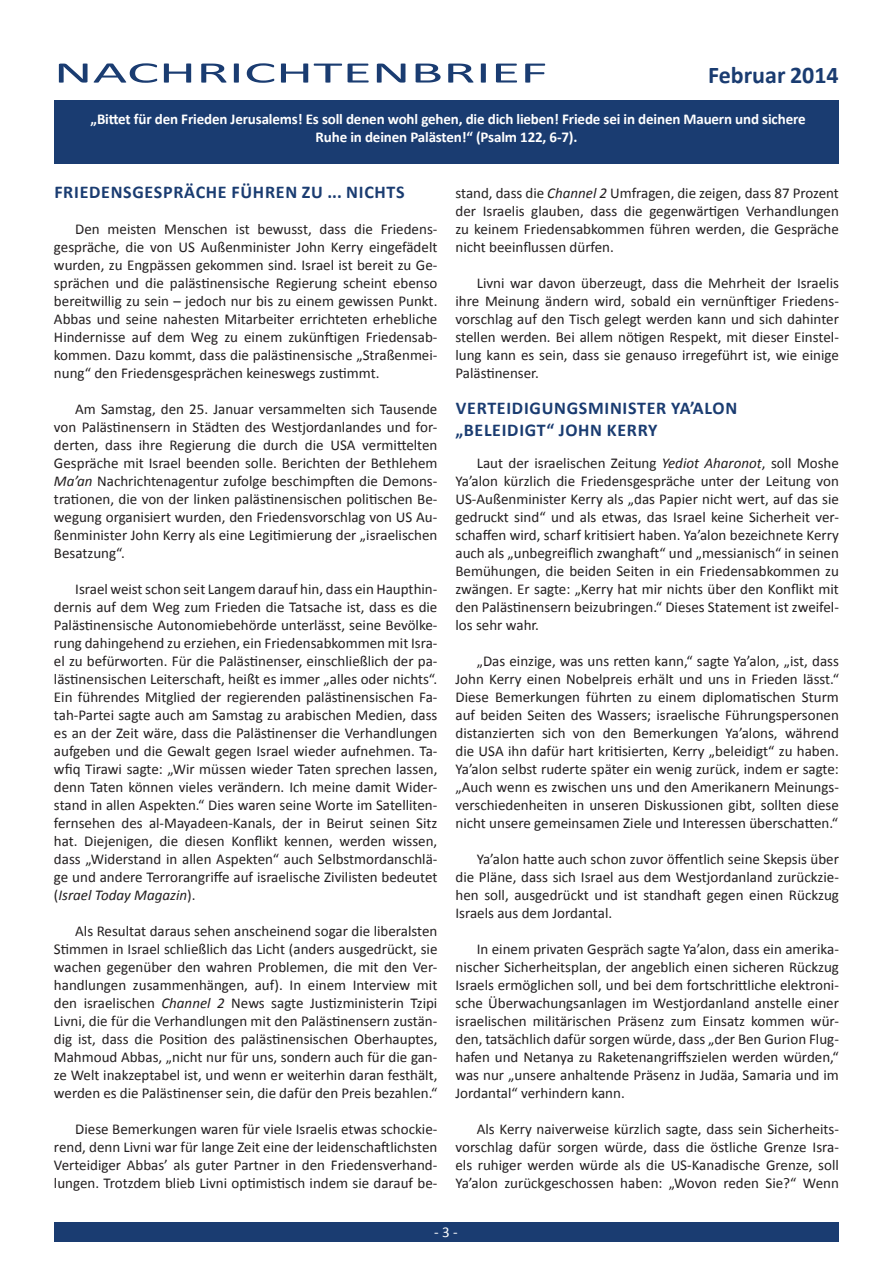
<style>
.page{position:relative;width:893px;height:1263px;background:#fff}
.page>*{position:absolute;margin:0;border:0;box-sizing:border-box;transform-origin:0 0}
.t1{font:30px "Calibri";color:#1a3c71;scale:2 1}
.t2{font:700 24px "Calibri";color:#1a3c71}
.t3{font:700 18px/21.6px "Calibri";letter-spacing:.04em;color:#1a3c71}
.t4{font:15px/18px "Calibri";color:#231f20;text-align:justify}
.t5{font:700 15px/18px "Calibri";letter-spacing:-.01em;color:#fff;text-align:center}
.t6{font:15px "Calibri";color:#fff}
.s1{font-style:italic}
</style>
<div class="page">
<div style="left:54px;top:1222px;width:785px;height:20px;background:#1a3c71"></div>
<div style="left:54px;top:100px;width:785px;height:64px;background:#1a3c71"></div>
<h1 class="t1" style="left:54px;top:54px;width:248px">NACHRICHTENBRIEF</h1>
<h2 class="t2" style="left:708px;top:59px;width:132px">Februar 2014</h2>
<p class="t5" style="left:91px;top:110px;width:716px">„Bittet für den Frieden Jerusalems! Es soll denen wohl gehen, die dich lieben! Friede sei in deinen Mauern und sichere<br>Ruhe in deinen Palästen!“ (Psalm 122, 6-7).</p>
<p class="t3" style="left:54px;top:181px;width:352px">Friedensgespräche führen zu ... nichts</p>
<p class="t4" style="left:54px;top:220px;width:385px;text-indent:21px">Den meisten Menschen ist bewusst, dass die Friedens&shy;gespräche, die von US Außenminister John Kerry eingefädelt wurden, zu Engpässen gekommen sind. Israel ist bereit zu Ge&shy;sprächen und die palästinensische Regierung scheint ebenso bereitwillig zu sein – jedoch nur bis zu einem gewissen Punkt.<br>Abbas und seine nahesten Mitarbeiter errichteten erhebliche Hindernisse auf dem Weg zu einem zukünftigen Friedensab&shy;kommen. Dazu kommt, dass die palästinensische „Straßenmei&shy;nung“ den Friedensgesprächen keineswegs zustimmt.</p>
<p class="t4" style="left:54px;top:400px;width:385px;text-indent:21px">Am Samstag, den 25. Januar versammelten sich Tausende von Palästinensern in Städten des Westjordanlandes und for&shy;derten, dass ihre Regierung die durch die USA vermittelten Gespräche mit Israel beenden solle. Berichten der Bethlehem <span class="s1">Ma’an</span> Nachrichtenagentur zufolge beschimpften die Demons&shy;trationen, die von der linken palästinensischen politischen Be&shy;wegung organisiert wurden, den Friedensvorschlag von US Au&shy;ßenminister John Kerry als eine Legitimierung der „israelischen Besatzung“.</p>
<p class="t4" style="left:54px;top:580px;width:385px;text-indent:21px">Israel weist schon seit Langem darauf hin, dass ein Haupthin&shy;dernis auf dem Weg zum Frieden die Tatsache ist, dass es die Palästinensische Autonomiebehörde unterlässt, seine Bevölke&shy;rung dahingehend zu erziehen, ein Friedensabkommen mit Isra&shy;el zu befürworten. Für die Palästinenser, einschließlich der pa&shy;lästinensischen Leiterschaft, heißt es immer „alles oder nichts“.<br>Ein führendes Mitglied der regierenden palästinensischen Fa&shy;tah-Partei sagte auch am Samstag zu arabischen Medien, dass es an der Zeit wäre, dass die Palästinenser die Verhandlungen aufgeben und die Gewalt gegen Israel wieder aufnehmen. Ta&shy;wfiq Tirawi sagte: „Wir müssen wieder Taten sprechen lassen, denn Taten können vieles verändern. Ich meine damit Wider&shy;stand in allen Aspekten.“ Dies waren seine Worte im Satelliten&shy;fernsehen des al-Mayadeen-Kanals, der in Beirut seinen Sitz hat. Diejenigen, die diesen Konflikt kennen, werden wissen, dass „Widerstand in allen Aspekten“ auch Selbstmordanschlä&shy;ge und andere Terrorangriffe auf israelische Zivilisten bedeutet (<span class="s1">Israel Today Magazin</span>).</p>
<p class="t4" style="left:54px;top:922px;width:385px;text-indent:21px">Als Resultat daraus sehen anscheinend sogar die liberalsten Stimmen in Israel schließlich das Licht (anders ausgedrückt, sie wachen gegenüber den wahren Problemen, die mit den Ver&shy;handlungen zusammenhängen, auf). In einem Interview mit den israelischen <span class="s1">Channel 2</span> News sagte Justizministerin Tzipi Livni, die für die Verhandlungen mit den Palästinensern zustän&shy;dig ist, dass die Position des palästinensischen Oberhauptes, Mahmoud Abbas, „nicht nur für uns, sondern auch für die gan&shy;ze Welt inakzeptabel ist, und wenn er weiterhin daran festhält, werden es die Palästinenser sein, die dafür den Preis bezahlen.“</p>
<p class="t4" style="left:54px;top:1120px;width:385px;text-indent:21px">Diese Bemerkungen waren für viele Israelis etwas schockie&shy;rend, denn Livni war für lange Zeit eine der leidenschaftlichsten Verteidiger Abbas’ als guter Partner in den Friedensverhand&shy;lungen. Trotzdem blieb Livni optimistisch indem sie darauf be-</p>
<p class="t4" style="left:455px;top:184px;width:385px">stand, dass die <span class="s1">Channel 2</span> Umfragen, die zeigen, dass 87 Prozent der Israelis glauben, dass die gegenwärtigen Verhandlungen zu keinem Friedensabkommen führen werden, die Gespräche nicht beeinflussen dürfen.</p>
<p class="t4" style="left:455px;top:274px;width:385px;text-indent:21px">Livni war davon überzeugt, dass die Mehrheit der Israelis ihre Meinung ändern wird, sobald ein vernünftiger Friedens&shy;vorschlag auf den Tisch gelegt werden kann und sich dahinter stellen werden. Bei allem nötigen Respekt, mit dieser Einstel&shy;lung kann es sein, dass sie genauso irregeführt ist, wie einige Palästinenser.</p>
<p class="t3" style="left:455px;top:397px;width:283px">Verteidigungsminister Ya’alon „beleidigt“ John Kerry</p>
<p class="t4" style="left:455px;top:454px;width:385px;text-indent:21px">Laut der israelischen Zeitung <span class="s1">Yediot Aharonot</span>, soll Moshe Ya’alon kürzlich die Friedensgespräche unter der Leitung von US-Außenminister Kerry als „das Papier nicht wert, auf das sie gedruckt sind“ und als etwas, das Israel keine Sicherheit ver&shy;schaffen wird, scharf kritisiert haben. Ya’alon bezeichnete Kerry auch als „unbegreiflich zwanghaft“ und „messianisch“ in seinen Bemühungen, die beiden Seiten in ein Friedensabkommen zu zwängen. Er sagte: „Kerry hat mir nichts über den Konflikt mit den Palästinensern beizubringen.“ Dieses Statement ist zweifel&shy;los sehr wahr.</p>
<p class="t4" style="left:455px;top:652px;width:385px;text-indent:21px">„Das einzige, was uns retten kann,“ sagte Ya’alon, „ist, dass John Kerry einen Nobelpreis erhält und uns in Frieden lässt.“ Diese Bemerkungen führten zu einem diplomatischen Sturm auf beiden Seiten des Wassers; israelische Führungspersonen distanzierten sich von den Bemerkungen Ya’alons, während die USA ihn dafür hart kritisierten, Kerry „beleidigt“ zu haben.<br>Ya’alon selbst ruderte später ein wenig zurück, indem er sagte: „Auch wenn es zwischen uns und den Amerikanern Meinungs&shy;verschiedenheiten in unseren Diskussionen gibt, sollten diese nicht unsere gemeinsamen Ziele und Interessen überschatten.“</p>
<p class="t4" style="left:455px;top:850px;width:385px;text-indent:21px">Ya’alon hatte auch schon zuvor öffentlich seine Skepsis über die Pläne, dass sich Israel aus dem Westjordanland zurückzie&shy;hen soll, ausgedrückt und ist standhaft gegen einen Rückzug Israels aus dem Jordantal.</p>
<p class="t4" style="left:455px;top:940px;width:385px;text-indent:21px">In einem privaten Gespräch sagte Ya’alon, dass ein amerika&shy;nischer Sicherheitsplan, der angeblich einen sicheren Rückzug Israels ermöglichen soll, und bei dem fortschrittliche elektroni&shy;sche Überwachungsanlagen im Westjordanland anstelle einer israelischen militärischen Präsenz zum Einsatz kommen wür&shy;den, tatsächlich dafür sorgen würde, dass „der Ben Gurion Flug&shy;hafen und Netanya zu Raketenangriffszielen werden würden,“ was nur „unsere anhaltende Präsenz in Judäa, Samaria und im Jordantal“ verhindern kann.</p>
<p class="t4" style="left:455px;top:1120px;width:385px;text-indent:21px">Als Kerry naiverweise kürzlich sagte, dass sein Sicherheits&shy;vorschlag dafür sorgen würde, dass die östliche Grenze Isra&shy;els ruhiger werden würde als die US-Kanadische Grenze, soll Ya’alon zurückgeschossen haben: „Wovon reden Sie?“ Wenn</p>
<p class="t6" style="left:434px;top:1222px;width:25px">- 3 -</p>
</div>
